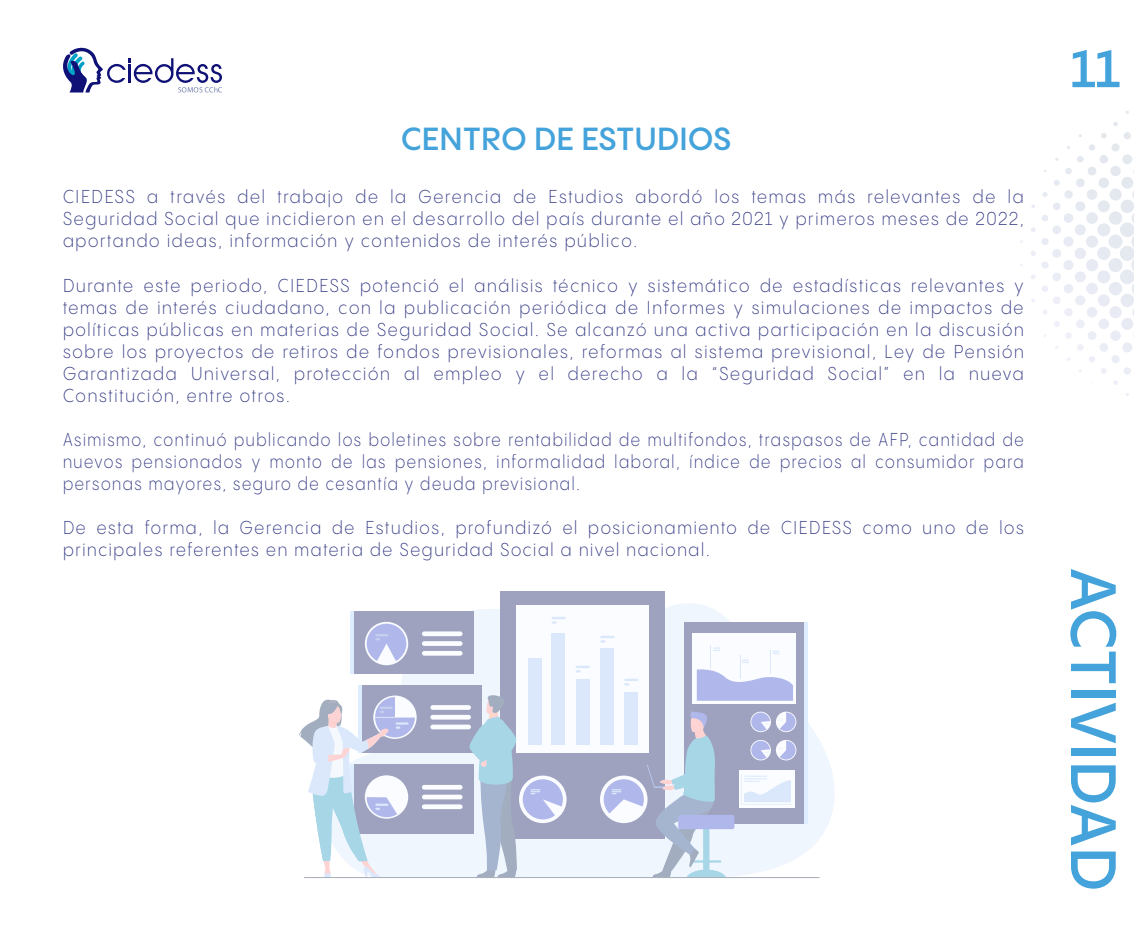
<style>
.page{position:relative;width:1134px;height:945px;background:#fff}
.page>*{position:absolute;margin:0;border:0;box-sizing:border-box;transform-origin:0 0}
.t1{font:600 63px "PP Pangram Sans";color:#45a3db}
.t2{font:600 52.5px "PP Pangram Sans";color:#45a3db}
.t3{font:600 31.5px "PP Pangram Sans";letter-spacing:.01em;color:#45a3db}
.t4{font:300 18.38px/22.1px "PP Pangram Sans";letter-spacing:.1em;color:#2f3580;text-align:justify;scale:.91 1}
.t5{font:300 18.38px/22.1px "PP Pangram Sans";letter-spacing:.1em;color:#2f3580;text-align:justify;scale:.85 1}
.t6{font:300 18.38px/22.1px "PP Pangram Sans";letter-spacing:.1em;color:#2f3580;scale:.9 1}
</style>
<div class="page">
<svg style="left:1044px;top:111px;width:90px;height:90px"></svg>
<svg style="left:401px;top:603px;width:434px;height:274px;fill:#eff6fe"></svg>
<div style="left:688px;top:623px;width:120px;height:201px;background:#deedff"></div>
<div style="left:684px;top:623px;width:120px;height:201px;background:#9ea2bf"></div>
<div style="left:693px;top:634px;width:103px;height:70px;background:#fafcff"></div>
<div style="left:739px;top:770px;width:56px;height:37px;background:#fafcff"></div>
<svg style="left:697px;top:645px;width:96px;height:56px"></svg>
<svg style="left:776px;top:712px;width:20px;height:20px"></svg>
<svg style="left:779px;top:713px;width:17px;height:18px"></svg>
<svg style="left:750px;top:712px;width:21px;height:20px"></svg>
<svg style="left:751px;top:713px;width:19px;height:18px"></svg>
<svg style="left:776px;top:740px;width:20px;height:20px"></svg>
<svg style="left:779px;top:741px;width:17px;height:19px"></svg>
<svg style="left:750px;top:740px;width:21px;height:20px"></svg>
<svg style="left:751px;top:741px;width:19px;height:19px"></svg>
<svg style="left:741px;top:774px;width:51px;height:31px"></svg>
<div style="left:500px;top:591px;width:165px;height:248px;background:#9ea2bf"></div>
<div style="left:516px;top:605px;width:132px;height:147px;background:#fafcff"></div>
<svg style="left:519px;top:776px;width:48px;height:47px"></svg>
<svg style="left:600px;top:776px;width:48px;height:47px"></svg>
<svg style="left:523px;top:779px;width:40px;height:40px;background:#c0c6ed"></svg>
<div style="left:528px;top:658px;width:14px;height:87px;background:#dbe8fc"></div>
<div style="left:551px;top:633px;width:14px;height:112px;background:#dbe8fc"></div>
<div style="left:576px;top:679px;width:14px;height:66px;background:#dbe8fc"></div>
<div style="left:600px;top:648px;width:14px;height:97px;background:#dbe8fc"></div>
<div style="left:624px;top:692px;width:14px;height:53px;background:#dbe8fc"></div>
<svg style="left:600px;top:636px;width:15px;height:7px"></svg>
<svg style="left:552px;top:617px;width:14px;height:7px"></svg>
<svg style="left:576px;top:666px;width:14px;height:7px"></svg>
<svg style="left:624px;top:679px;width:15px;height:7px"></svg>
<div style="left:362px;top:685px;width:120px;height:68px;background:#9ea2bf"></div>
<svg style="left:373px;top:696px;width:44px;height:43px"></svg>
<div style="left:430px;top:705px;width:41px;height:5px;background:#fafcff;border-radius:2px"></div>
<div style="left:430px;top:715px;width:41px;height:5px;background:#fafcff;border-radius:2px"></div>
<hr style="left:430px;top:725px;width:41px;height:4px;background:#fafcff;border-radius:2px">
<div style="left:354px;top:765px;width:120px;height:69px;background:#9ea2bf"></div>
<div style="left:422px;top:785px;width:41px;height:5px;background:#fafcff;border-radius:2px"></div>
<hr style="left:422px;top:795px;width:41px;height:4px;background:#fafcff;border-radius:2px">
<div style="left:422px;top:804px;width:41px;height:5px;background:#fafcff;border-radius:2px"></div>
<div style="left:350px;top:611px;width:120px;height:63px;background:#deedff"></div>
<div style="left:354px;top:611px;width:120px;height:63px;background:#9ea2bf"></div>
<svg style="left:365px;top:622px;width:43px;height:43px"></svg>
<div style="left:422px;top:631px;width:41px;height:5px;background:#fafcff;border-radius:2px"></div>
<div style="left:422px;top:641px;width:41px;height:5px;background:#fafcff;border-radius:2px"></div>
<div style="left:422px;top:651px;width:41px;height:5px;background:#fafcff;border-radius:2px"></div>
<svg style="left:367px;top:624px;width:39px;height:37px"></svg>
<svg style="left:469px;top:693px;width:48px;height:184px"></svg>
<svg style="left:299px;top:696px;width:116px;height:181px"></svg>
<div style="left:678px;top:815px;width:56px;height:14px;background:#b0b7eb;border-radius:2px"></div>
<svg style="left:604px;top:711px;width:122px;height:166px"></svg>
<hr style="left:304px;top:877px;width:516px;height:1px;background:#202f4e">
<svg style="left:63px;top:47px;width:159px;height:46px"></svg>
<h3 class="t3" style="left:401px;top:119px;width:332px">CENTRO DE ESTUDIOS</h3>
<p class="t4" style="left:63px;top:186px;width:1057px">CIEDESS a través del trabajo de la Gerencia de Estudios abordó los temas más relevantes de la Seguridad Social que incidieron en el desarrollo del país durante el año 2021 y primeros meses de 2022, aportando ideas, información y contenidos de interés público.</p>
<p class="t4" style="left:63px;top:274px;width:1057px">Durante este periodo, CIEDESS potenció el análisis técnico y sistemático de estadísticas relevantes y temas de interés ciudadano, con la publicación periódica de Informes y simulaciones de impactos de políticas públicas en materias de Seguridad Social. Se alcanzó una activa participación en la discusión sobre los proyectos de retiros de fondos previsionales, reformas al sistema previsional, Ley de Pensión Garantizada Universal, protección al empleo y el derecho a la “Seguridad Social” en la nueva Constitución, entre otros.</p>
<p class="t5" style="left:63px;top:428px;width:1132px">Asimismo, continuó publicando los boletines sobre rentabilidad de multifondos, traspasos de AFP, cantidad de nuevos pensionados y monto de las pensiones, informalidad laboral, índice de precios al consumidor para personas mayores, seguro de cesantía y deuda previsional.</p>
<p class="t6" style="left:63px;top:516px;width:1069px">De esta forma, la Gerencia de Estudios, profundizó el posicionamiento de CIEDESS como uno de los principales referentes en materia de Seguridad Social a nivel nacional.</p>
<h2 class="t2" style="left:1071px;top:36px;width:51px">11</h2>
<h1 class="t1" style="left:1133px;top:568px;width:325px;rotate:90deg">ACTIVIDAD</h1>
</div>
